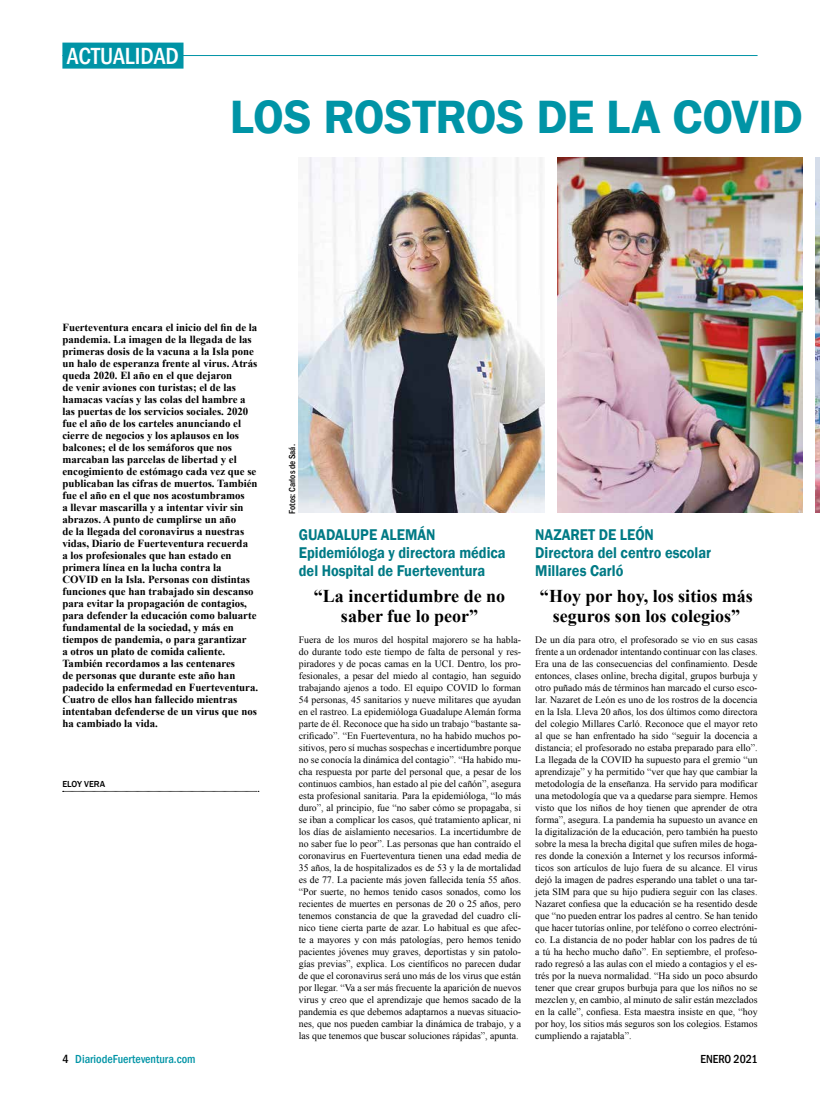
<style>
.page{position:relative;width:820px;height:1106px;background:#fff}
.page>*{position:absolute;margin:0;border:0;box-sizing:border-box;transform-origin:0 0}
.t1{font:600 48px "Franklin Gothic";letter-spacing:-.005em;color:#0094a6}
.t2{font:500 condensed 24px "Franklin Gothic";color:#fff}
.t3{font:700 18px/20px "Times New Roman";color:#000;text-align:center}
.t4{font:600 16px/18px "Franklin Gothic";color:#007a85;scale:.9 1}
.t5{font:500 condensed 12px "Franklin Gothic";color:#0094a6}
.t6{font:500 condensed 12px "Franklin Gothic";color:#000}
.t7{font:700 10.8px/12px "Times New Roman";color:#000}
.t8{font:9.8px/12px "Times New Roman";color:#000;text-align:justify}
.t9{font:500 condensed 9px "Franklin Gothic";color:#000}
.t10{font:500 9px "Franklin Gothic";color:#000}
.s1{color:#000}
</style>
<div class="page">
<hr style="left:62px;top:55px;width:695px;height:1px;background:#0094a6">
<div style="left:62px;top:43px;width:121px;height:26px;background:#0094a6"></div>
<img style="left:298px;top:157px;width:246px;height:356px">
<img style="left:557px;top:157px;width:245px;height:356px">
<img style="left:815px;top:157px;width:4px;height:356px">
<svg style="left:63px;top:791px;width:196px;height:1px"></svg>
<h2 class="t2" style="left:67px;top:40px;width:114px">ACTUALIDAD</h2>
<h1 class="t1" style="left:230px;top:87px;width:574px">LOS ROSTROS DE LA COVID</h1>
<p class="t7" style="left:62px;top:321px;width:197px">Fuerteventura encara el inicio del fin de la pandemia. La imagen de la llegada de las primeras dosis de la vacuna a la Isla pone un halo de esperanza frente al virus. Atrás queda 2020. El año en el que dejaron<br>de venir aviones con turistas; el de las hamacas vacías y las colas del hambre a las puertas de los servicios sociales. 2020 fue el año de los carteles anunciando el cierre de negocios y los aplausos en los balcones; el de los semáforos que nos marcaban las parcelas de libertad y el encogimiento de estómago cada vez que se publicaban las cifras de muertos. También fue el año en el que nos acostumbramos<br>a llevar mascarilla y a intentar vivir sin abrazos. A punto de cumplirse un año<br>de la llegada del coronavirus a nuestras vidas, Diario de Fuerteventura recuerda<br>a los profesionales que han estado en primera línea en la lucha contra la COVID en la Isla. Personas con distintas funciones que han trabajado sin descanso para evitar la propagación de contagios, para defender la educación como baluarte fundamental de la sociedad, y más en tiempos de pandemia, o para garantizar<br>a otros un plato de comida caliente.<br>También recordamos a las centenares<br>de personas que durante este año han padecido la enfermedad en Fuerteventura.<br>Cuatro de ellos han fallecido mientras intentaban defenderse de un virus que nos ha cambiado la vida.</p>
<p class="t10" style="left:62px;top:778px;width:44px">ELOY VERA</p>
<p class="t9" style="left:286px;top:514px;width:71px;rotate:-90deg">Fotos: Carlos de Saá.</p>
<h3 class="t4" style="left:299px;top:526px;width:231px">GUADALUPE ALEMÁN<br>Epidemióloga y directora médica del Hospital de Fuerteventura</h3>
<h3 class="t3" style="left:314px;top:586px;width:193px">“La incertidumbre de no saber fue lo peor”</h3>
<p class="t8" style="left:299px;top:633px;width:224px">Fuera de los muros del hospital majorero se ha habla&shy;do durante todo este tiempo de falta de personal y res&shy;piradores y de pocas camas en la UCI. Dentro, los pro&shy;fesionales, a pesar del miedo al contagio, han seguido trabajando ajenos a todo. El equipo COVID lo forman 54 personas, 45 sanitarios y nueve militares que ayudan en el rastreo. La epidemióloga Guadalupe Alemán forma parte de él. Reconoce que ha sido un trabajo “bastante sa&shy;crificado”. “En Fuerteventura, no ha habido muchos po&shy;sitivos, pero sí muchas sospechas e incertidumbre porque no se conocía la dinámica del contagio”. “Ha habido mu&shy;cha respuesta por parte del personal que, a pesar de los continuos cambios, han estado al pie del cañón”, asegura esta profesional sanitaria. Para la epidemióloga, “lo más duro”, al principio, fue “no saber cómo se propagaba, si se iban a complicar los casos, qué tratamiento aplicar, ni los días de aislamiento necesarios. La incertidumbre de no saber fue lo peor”. Las personas que han contraído el coronavirus en Fuerteventura tienen una edad media de 35 años, la de hospitalizados es de 53 y la de mortalidad es de 77. La paciente más joven fallecida tenía 55 años. “Por suerte, no hemos tenido casos sonados, como los recientes de muertes en personas de 20 o 25 años, pero tenemos constancia de que la gravedad del cuadro clí&shy;nico tiene cierta parte de azar. Lo habitual es que afec&shy;te a mayores y con más patologías, pero hemos tenido pacientes jóvenes muy graves, deportistas y sin patolo&shy;gías previas”, explica. Los científicos no parecen dudar de que el coronavirus será uno más de los virus que están por llegar. “Va a ser más frecuente la aparición de nuevos virus y creo que el aprendizaje que hemos sacado de la pandemia es que debemos adaptarnos a nuevas situacio&shy;nes, que nos pueden cambiar la dinámica de trabajo, y a las que tenemos que buscar soluciones rápidas”, apunta.</p>
<h3 class="t4" style="left:535px;top:526px;width:197px">NAZARET DE LEÓN<br>Directora del centro escolar<br>Millares Carló</h3>
<h3 class="t3" style="left:539px;top:586px;width:214px">“Hoy por hoy, los sitios más seguros son los colegios”</h3>
<p class="t8" style="left:535px;top:633px;width:224px">De un día para otro, el profesorado se vio en sus casas frente a un ordenador intentando continuar con las clases.<br>Era una de las consecuencias del confinamiento. Desde entonces, clases online, brecha digital, grupos burbuja y otro puñado más de términos han marcado el curso esco&shy;lar. Nazaret de León es uno de los rostros de la docencia en la Isla. Lleva 20 años, los dos últimos como directora del colegio Millares Carló. Reconoce que el mayor reto al que se han enfrentado ha sido “seguir la docencia a distancia; el profesorado no estaba preparado para ello”.<br>La llegada de la COVID ha supuesto para el gremio “un aprendizaje” y ha permitido “ver que hay que cambiar la metodología de la enseñanza. Ha servido para modificar una metodología que va a quedarse para siempre. Hemos visto que los niños de hoy tienen que aprender de otra forma”, asegura. La pandemia ha supuesto un avance en la digitalización de la educación, pero también ha puesto sobre la mesa la brecha digital que sufren miles de hoga&shy;res donde la conexión a Internet y los recursos informá&shy;ticos son artículos de lujo fuera de su alcance. El virus dejó la imagen de padres esperando una tablet o una tar&shy;jeta SIM para que su hijo pudiera seguir con las clases.<br>Nazaret confiesa que la educación se ha resentido desde que “no pueden entrar los padres al centro. Se han tenido que hacer tutorías online, por teléfono o correo electróni&shy;co. La distancia de no poder hablar con los padres de tú a tú ha hecho mucho daño”. En septiembre, el profeso&shy;rado regresó a las aulas con el miedo a contagios y el es&shy;trés por la nueva normalidad. “Ha sido un poco absurdo tener que crear grupos burbuja para que los niños no se mezclen y, en cambio, al minuto de salir están mezclados en la calle”, confiesa. Esta maestra insiste en que, “hoy por hoy, los sitios más seguros son los colegios. Estamos cumpliendo a rajatabla”.</p>
<p class="t5" style="left:62px;top:1050px;width:135px"><span class="s1">4</span> DiariodeFuerteventura.com</p>
<p class="t6" style="left:700px;top:1050px;width:58px">ENERO 2021</p>
</div>
